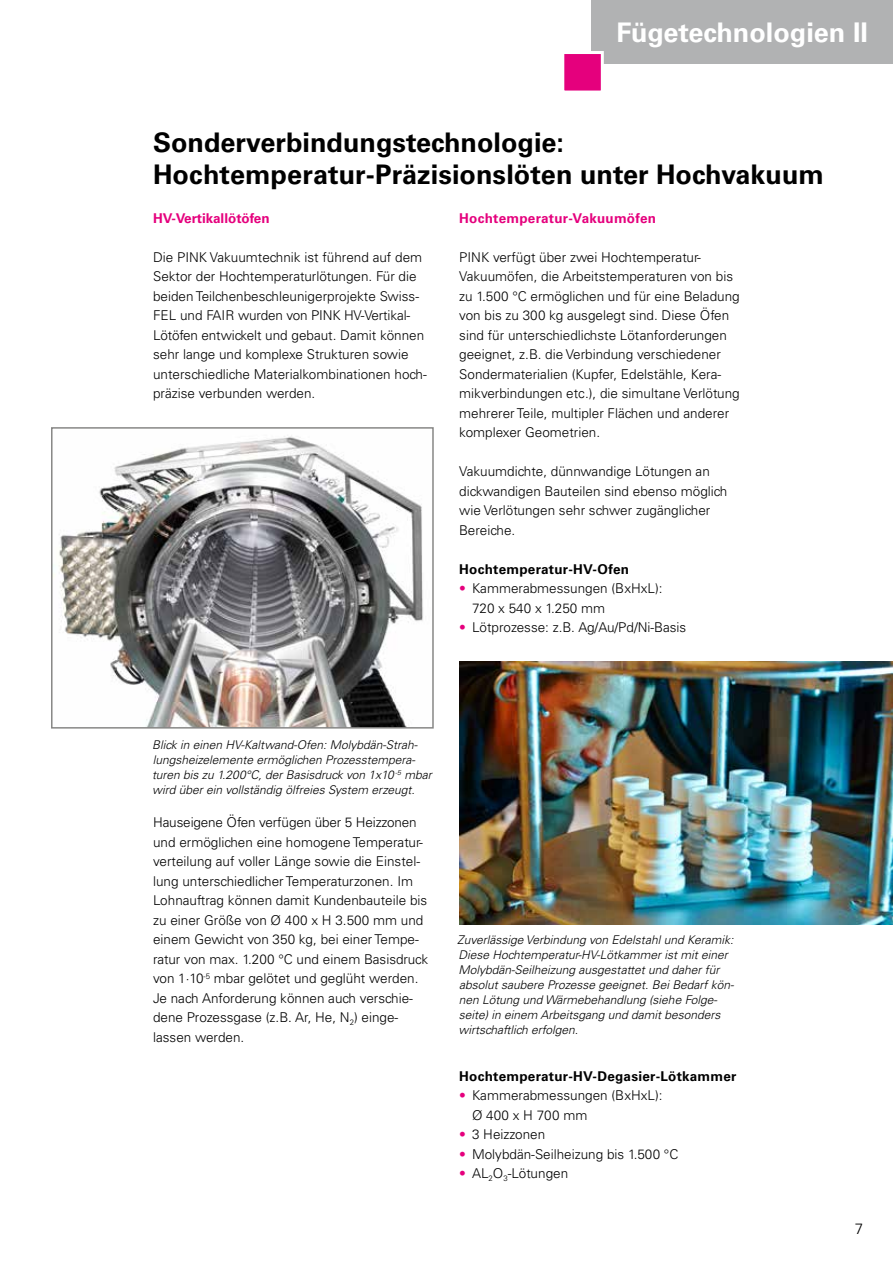
<style>
.page{position:relative;width:893px;height:1263px;background:#fff}
.page>*{position:absolute;margin:0;border:0;box-sizing:border-box;transform-origin:0 0}
.t1{font:700 27px/32.4px "Univers";color:#000}
.t2{font:700 27px "Univers";color:#fff}
.t3{font:300 15px "Univers";color:#000}
.t4{font:300 13.5px/19.5px "Univers";color:#000}
.t5{font:700 13.5px "Univers";letter-spacing:.015em;color:#000}
.t6{font:700 13.5px "Univers";letter-spacing:.01em;color:#e5007d}
.t7{font:italic 300 12px/15px "Univers";color:#000}
.s1{color:#e5007d}
</style>
<div class="page">
<img style="left:59px;top:435px;width:364px;height:291px">
<div style="left:51px;top:427px;width:383px;height:302px;border:2px solid #878786"></div>
<img style="left:459px;top:661px;width:434px;height:263px">
<div style="left:591px;top:0;width:302px;height:64px;background:#b1b2b3"></div>
<div style="left:561px;top:51px;width:43px;height:43px;background:#e5007d;border:3px solid #fff"></div>
<h1 class="t2" style="left:617px;top:16px;width:253px">Fügetechnologien II</h1>
<h1 class="t1" style="left:153px;top:127px;width:672px">Sonderverbindungstechnologie:<br>Hochtemperatur-Präzisionslöten unter Hochvakuum</h1>
<p class="t6" style="left:459px;top:210px;width:198px">Hochtemperatur-Vakuumöfen</p>
<p class="t4" style="left:459px;top:247px;width:282px">PINK verfügt über zwei Hochtemperatur-Vakuumöfen, die Arbeitstemperaturen von bis zu 1.500 °C ermöglichen und für eine Beladung von bis zu 300 kg ausgelegt sind. Diese Öfen sind für unterschiedlichste Lötanforderungen geeignet, z.B. die Verbindung verschiedener Sondermaterialien (Kupfer, Edelstähle, Kera&shy;mikverbindungen etc.), die simultane Verlötung mehrerer Teile, multipler Flächen und anderer komplexer Geometrien.</p>
<p class="t4" style="left:459px;top:462px;width:270px">Vakuumdichte, dünnwandige Lötungen an dickwandigen Bauteilen sind ebenso möglich wie Verlötungen sehr schwer zugänglicher Bereiche.</p>
<p class="t5" style="left:459px;top:561px;width:171px">Hochtemperatur-HV-Ofen</p>
<p class="t4" style="left:472px;top:579px;width:192px;text-indent:-13px"><span class="s1">•</span> Kammerabmessungen (BxHxL):<br>720 x 540 x 1.250 mm</p>
<p class="t4" style="left:459px;top:618px;width:229px"><span class="s1">•</span> Lötprozesse: z.B. Ag/Au/Pd/Ni-Basis</p>
<p class="t6" style="left:153px;top:210px;width:118px">HV-Vertikallötöfen</p>
<p class="t4" style="left:153px;top:247px;width:275px">Die PINK Vakuumtechnik ist führend auf dem Sektor der Hochtemperaturlötungen. Für die beiden Teilchenbeschleunigerprojekte Swiss-FEL und FAIR wurden von PINK HV-Vertikal-Lötöfen entwickelt und gebaut. Damit können sehr lange und komplexe Strukturen sowie unterschiedliche Materialkombinationen hoch&shy;präzise verbunden werden.</p>
<p class="t7" style="left:152px;top:737px;width:281px">Blick in einen HV-Kaltwand-Ofen: Molybdän-Strah&shy;lungsheizelemente ermöglichen Prozesstempera&shy;turen bis zu 1.200°C, der Basisdruck von 1x10 <sup>-5</sup> mbar wird über ein vollständig ölfreies System erzeugt.</p>
<p class="t4" style="left:153px;top:813px;width:276px">Hauseigene Öfen verfügen über 5 Heizzonen und ermöglichen eine homogene Temperatur&shy;verteilung auf voller Länge sowie die Einstel&shy;lung unterschiedlicher Temperaturzonen. Im Lohnauftrag können damit Kundenbauteile bis zu einer Größe von Ø 400 x H 3.500 mm und einem Gewicht von 350 kg, bei einer Tempe&shy;ratur von max. 1.200 °C und einem Basisdruck von 1∙10<sup>-5</sup> mbar gelötet und geglüht werden.<br>Je nach Anforderung können auch verschie&shy;dene Prozessgase (z.B. Ar, He, N<sub>2</sub>) einge&shy;lassen werden.</p>
<p class="t7" style="left:457px;top:932px;width:278px">Zuverlässige Verbindung von Edelstahl und Keramik:<br>Diese Hochtemperatur-HV-Lötkammer ist mit einer Molybdän-Seilheizung ausgestattet und daher für absolut saubere Prozesse geeignet. Bei Bedarf kön&shy;nen Lötung und Wärmebehandlung (siehe Folge&shy;seite) in einem Arbeitsgang und damit besonders wirtschaftlich erfolgen.</p>
<p class="t5" style="left:459px;top:1068px;width:279px">Hochtemperatur-HV-Degasier-Lötkammer</p>
<p class="t4" style="left:472px;top:1086px;width:192px;text-indent:-13px"><span class="s1">•</span> Kammerabmessungen (BxHxL):<br>Ø 400 x H 700 mm</p>
<p class="t4" style="left:459px;top:1125px;width:88px"><span class="s1">•</span> 3 Heizzonen</p>
<p class="t4" style="left:459px;top:1144px;width:221px"><span class="s1">•</span> Molybdän-Seilheizung bis 1.500 °C</p>
<p class="t4" style="left:459px;top:1164px;width:110px"><span class="s1">•</span> AL<sub>2</sub>O<sub>3</sub>-Lötungen</p>
<p class="t3" style="left:855px;top:1220px;width:10px">7</p>
</div>
